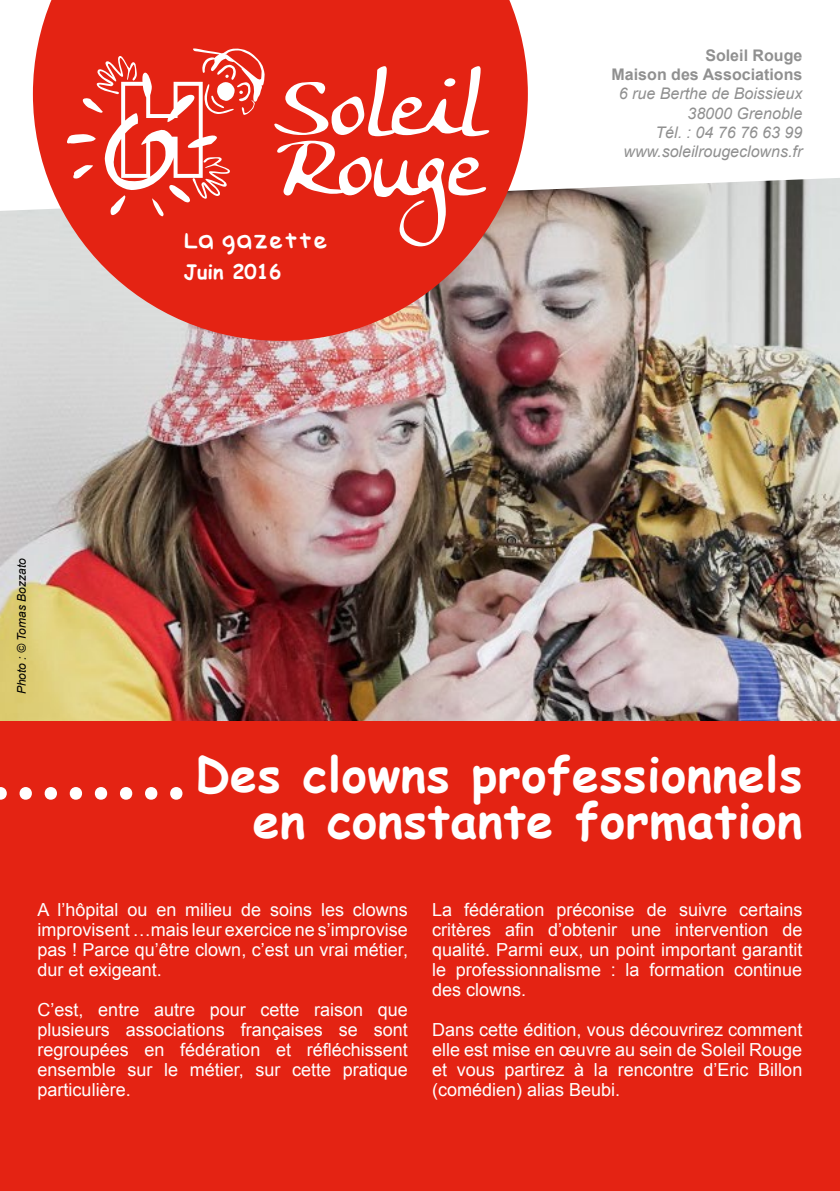
<style>
.page{position:relative;width:840px;height:1191px;background:#fff}
.page>*{position:absolute;margin:0;border:0;box-sizing:border-box;transform-origin:0 0}
.t1{font:700 48px/46px "Comic Sans MS";letter-spacing:.01em;color:#fff;text-align:right}
.t2{font:28px "Baby Doll";color:#fff}
.t3{font:700 20px "Comic Sans MS";color:#fff}
.t4{font:18px/20px "Arial";color:#fff;text-align:justify}
.t5{font:italic 16px/19.2px "Arial";color:#909090;text-align:right}
.t6{font:700 16px/19.2px "Arial";color:#909090;text-align:right}
.t7{font:italic 12px "Arial";color:#000}
</style>
<div class="page">
<img style="left:0;top:178px;width:839px;height:543px">
<div style="left:0;top:721px;width:839px;height:470px;background:#e42313"></div>
<svg style="left:0;top:787px;width:182px;height:12px"></svg>
<svg style="left:33px;top:0;width:494px;height:341px;background:#dc4e42"></svg>
<svg style="left:274px;top:66px;width:215px;height:180px"></svg>
<svg style="left:67px;top:48px;width:197px;height:169px"></svg>
<h2 class="t2" style="left:182px;top:225px;width:147px">La gazette</h2>
<p class="t3" style="left:184px;top:257px;width:99px">Juin 2016</p>
<p class="t6" style="left:611px;top:46px;width:192px">Soleil Rouge<br>Maison des Associations</p>
<p class="t5" style="left:618px;top:84px;width:185px">6 rue Berthe de Boissieux<br>38000 Grenoble<br>Tél. : 04 76 76 63 99 www.soleilrougeclowns.fr</p>
<p class="t7" style="left:14px;top:694px;width:137px;rotate:-90deg">Photo : © Tomas Bozzato</p>
<h1 class="t1" style="left:195px;top:750px;width:608px">Des clowns professionnels en constante formation</h1>
<p class="t4" style="left:38px;top:899px;width:372px">A l’hôpital ou en milieu de soins les clowns improvisent …mais leur exercice ne s’improvise pas ! Parce qu’être clown, c’est un vrai métier, dur et exigeant.</p>
<p class="t4" style="left:38px;top:999px;width:371px">C’est, entre autre pour cette raison que plusieurs associations françaises se sont regroupées en fédération et réfléchissent ensemble sur le métier, sur cette pratique particulière.</p>
<p class="t4" style="left:432px;top:899px;width:371px">La fédération préconise de suivre certains critères afin d’obtenir une intervention de qualité. Parmi eux, un point important garantit le professionnalisme : la formation continue des clowns.</p>
<p class="t4" style="left:432px;top:1019px;width:371px">Dans cette édition, vous découvrirez comment elle est mise en œuvre au sein de Soleil Rouge et vous partirez à la rencontre d’Eric Billon (comédien) alias Beubi.</p>
</div>
